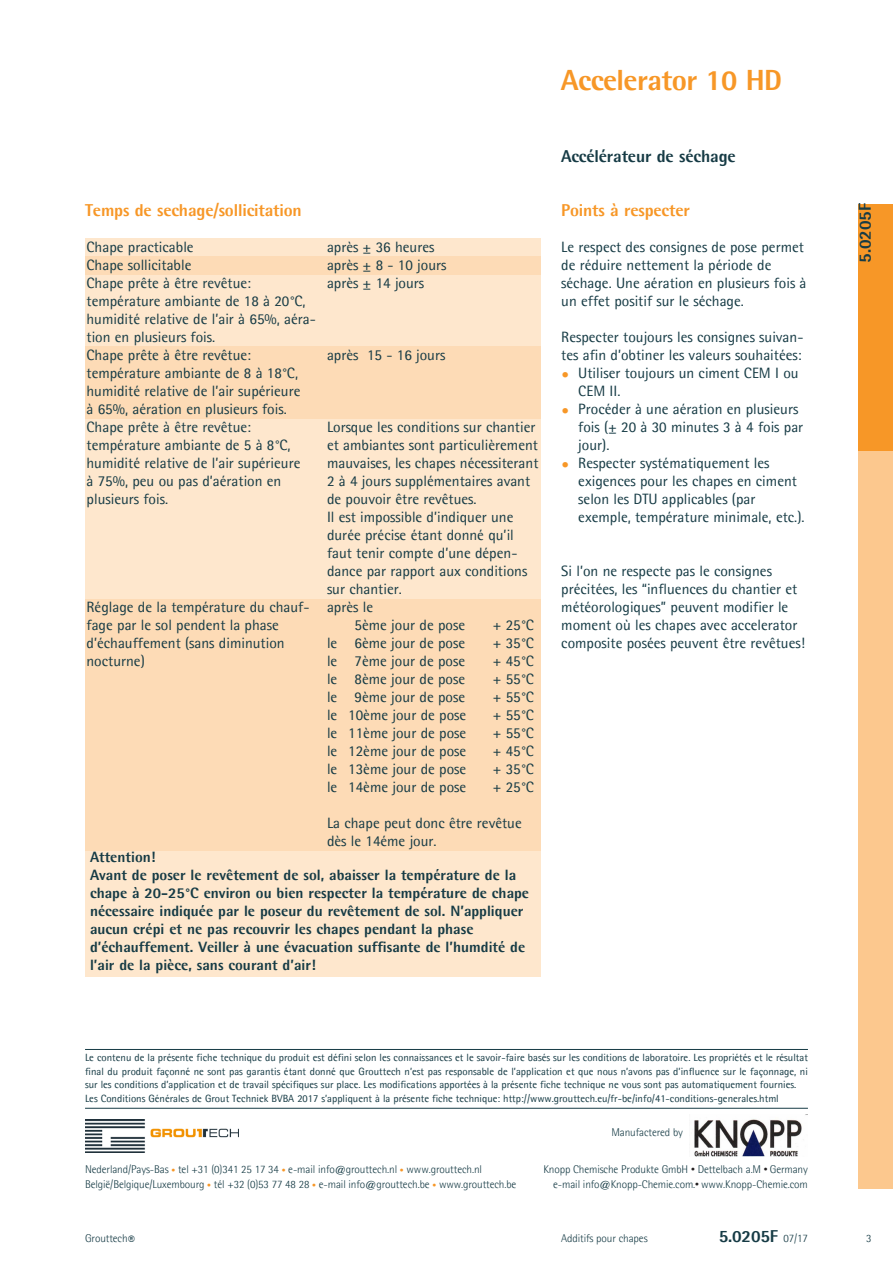
<style>
.page{position:relative;width:893px;height:1263px;background:#fff}
.page>*{position:absolute;margin:0;border:0;box-sizing:border-box;transform-origin:0 0}
.Productnaam{font:800 29.25px "Agfa Rotis Semisans";letter-spacing:-.02em;color:#f79727}
.Kopje{font:800 17.25px "Agfa Rotis Semisans";letter-spacing:-.01em;color:#f79727}
.Productomschrijving{font:800 17.25px "Agfa Rotis Semisans";letter-spacing:-.01em;color:#163b45}
.Productnummer{font:800 17.25px "Agfa Rotis Semisans";letter-spacing:-.01em;color:#163b45}
.Productnummer_zijbal{font:800 17.25px "Agfa Rotis Semisans";letter-spacing:-.01em;color:#163b45}
.Body_matrix_alinea{font:15px/18px "Agfa Rotis Semisans";color:#163b45}
.Body_alinea{font:15px/18px "Agfa Rotis Semisans";color:#163b45}
.Normaal{font:800 15px/18px "Agfa Rotis Semisans";color:#163b45}
.Body_alinea_smalle_k{font:15px/18px "Agfa Rotis Semisans";color:#163b45}
.t1{font:13.5px "Agfa Rotis Semisans";color:#163b45}
.Adresregel{font:300 11.25px "Agfa Rotis Semisans";letter-spacing:-.01em;color:#163b45}
.Soort_product____Gro{font:300 11.25px "Agfa Rotis Semisans";letter-spacing:-.01em;color:#163b45}
.Datum{font:300 11.25px "Agfa Rotis Semisans";color:#163b45}
.Body_alinea-2{font:10.5px/13.5px "Agfa Rotis Semisans";color:#163b45;text-align:justify}
.s1{font-weight:800;color:#f79727}
.s2{font-size:7.95px;color:#f79727}
.s3{font-size:7.95px;color:#231f20}
</style>
<div class="page">
<div style="left:859px;top:204px;width:34px;height:984px;background:#fcc88e"></div>
<div style="left:859px;top:204px;width:34px;height:246px;background:#f79727"></div>
<div style="left:85px;top:238px;width:455px;height:738px;background:#fee7cd"></div>
<div style="left:85px;top:256px;width:455px;height:18px;background:#fddbb6"></div>
<div style="left:85px;top:599px;width:455px;height:251px;background:#fddbb6"></div>
<div style="left:85px;top:346px;width:455px;height:72px;background:#fddbb6"></div>
<img style="left:86px;top:1120px;width:152px;height:32px">
<img style="left:694px;top:1114px;width:113px;height:43px">
<hr style="left:85px;top:1049px;width:723px;height:1px;background:#163b45">
<hr style="left:85px;top:1108px;width:723px;height:1px;background:#163b45">
<p class="Productnaam" style="left:561px;top:62px;width:223px">Accelerator 10 HD</p>
<p class="Kopje" style="left:85px;top:199px;width:218px">Temps de sechage/sollicitation</p>
<p class="Body_matrix_alinea" style="left:87px;top:238px;width:109px">Chape practicable<br>Chape sollicitable</p>
<p class="Body_matrix_alinea" style="left:87px;top:274px;width:231px">Chape prête à être revêtue: température ambiante de 18 à 20°C, humidité relative de l’air à 65%, aéra&shy;tion en plusieurs fois.</p>
<p class="Body_matrix_alinea" style="left:87px;top:346px;width:215px">Chape prête à être revêtue: température ambiante de 8 à 18°C, humidité relative de l’air supérieure à 65%, aération en plusieurs fois.</p>
<p class="Body_matrix_alinea" style="left:87px;top:418px;width:215px">Chape prête à être revêtue: température ambiante de 5 à 8°C, humidité relative de l’air supérieure à 75%, peu ou pas d’aération en plusieurs fois.</p>
<p class="Body_matrix_alinea" style="left:87px;top:598px;width:224px">Réglage de la température du chauf&shy;fage par le sol pendent la phase d’échauffement (sans diminution nocturne)</p>
<p class="Body_matrix_alinea" style="left:327px;top:238px;width:109px">après ± 36 heures</p>
<p class="Body_matrix_alinea" style="left:327px;top:256px;width:121px">après ± 8 - 10 jours</p>
<p class="Body_matrix_alinea" style="left:327px;top:274px;width:99px">après ± 14 jours</p>
<p class="Body_matrix_alinea" style="left:327px;top:346px;width:120px">après 15 - 16 jours</p>
<p class="Body_matrix_alinea" style="left:327px;top:418px;width:213px">Lorsque les conditions sur chantier et ambiantes sont particulièrement mauvaises, les chapes nécessiterant 2 à 4 jours supplémentaires avant de pouvoir être revêtues.</p>
<p class="Body_matrix_alinea" style="left:327px;top:508px;width:202px">Il est impossible d’indiquer une durée précise étant donné qu’il faut tenir compte d’une dépen&shy;dance par rapport aux conditions sur chantier.</p>
<p class="Body_matrix_alinea" style="left:327px;top:598px;width:48px">après le</p>
<p class="Body_matrix_alinea" style="left:355px;top:616px;width:112px">5ème jour de pose</p>
<p class="Body_matrix_alinea" style="left:493px;top:616px;width:43px">+ 25°C</p>
<p class="Body_matrix_alinea" style="left:327px;top:634px;width:140px">le 6ème jour de pose</p>
<p class="Body_matrix_alinea" style="left:493px;top:634px;width:43px">+ 35°C</p>
<p class="Body_matrix_alinea" style="left:327px;top:652px;width:140px">le 7ème jour de pose</p>
<p class="Body_matrix_alinea" style="left:493px;top:652px;width:43px">+ 45°C</p>
<p class="Body_matrix_alinea" style="left:327px;top:670px;width:140px">le 8ème jour de pose</p>
<p class="Body_matrix_alinea" style="left:493px;top:670px;width:43px">+ 55°C</p>
<p class="Body_matrix_alinea" style="left:327px;top:688px;width:140px">le 9ème jour de pose</p>
<p class="Body_matrix_alinea" style="left:493px;top:688px;width:43px">+ 55°C</p>
<p class="Body_matrix_alinea" style="left:327px;top:706px;width:141px">le 10ème jour de pose</p>
<p class="Body_matrix_alinea" style="left:493px;top:706px;width:43px">+ 55°C</p>
<p class="Body_matrix_alinea" style="left:327px;top:724px;width:141px">le 11ème jour de pose</p>
<p class="Body_matrix_alinea" style="left:493px;top:724px;width:43px">+ 55°C</p>
<p class="Body_matrix_alinea" style="left:327px;top:742px;width:141px">le 12ème jour de pose</p>
<p class="Body_matrix_alinea" style="left:493px;top:742px;width:43px">+ 45°C</p>
<p class="Body_matrix_alinea" style="left:327px;top:760px;width:141px">le 13ème jour de pose</p>
<p class="Body_matrix_alinea" style="left:493px;top:760px;width:43px">+ 35°C</p>
<p class="Body_matrix_alinea" style="left:327px;top:778px;width:141px">le 14ème jour de pose</p>
<p class="Body_matrix_alinea" style="left:493px;top:778px;width:43px">+ 25°C</p>
<p class="Body_matrix_alinea" style="left:327px;top:814px;width:196px">La chape peut donc être revêtue dès le 14éme jour.</p>
<p class="Normaal" style="left:90px;top:847px;width:67px">Attention!</p>
<p class="Normaal" style="left:90px;top:865px;width:441px">Avant de poser le revêtement de sol, abaisser la température de la chape à 20-25°C environ ou bien respecter la température de chape nécessaire indiquée par le poseur du revêtement de sol. N’appliquer aucun crépi et ne pas recouvrir les chapes pendant la phase d’échauffement. Veiller à une évacuation suffisante de l’humdité de l’air de la pièce, sans courant d’air!</p>
<p class="Productomschrijving" style="left:561px;top:145px;width:176px">Accélérateur de séchage</p>
<p class="Kopje" style="left:561px;top:199px;width:130px">Points à respecter</p>
<p class="Body_alinea_smalle_k" style="left:561px;top:238px;width:247px">Le respect des consignes de pose permet de réduire nettement la période de séchage. Une aération en plusieurs fois à un effet positif sur le séchage.</p>
<p class="Body_alinea_smalle_k" style="left:561px;top:328px;width:244px">Respecter toujours les consignes suivan&shy;tes afin d’obtiner les valeurs souhaitées:</p>
<p class="Body_alinea" style="left:578px;top:364px;width:222px;text-indent:-17px"><span class="s1">•</span> Utiliser toujours un ciment CEM I ou<br>CEM II.</p>
<p class="Body_alinea" style="left:561px;top:400px;width:238px"><span class="s1">•</span> Procéder à une aération en plusieurs</p>
<p class="Body_alinea" style="left:578px;top:418px;width:226px">fois (± 20 à 30 minutes 3 à 4 fois par jour).</p>
<p class="Body_alinea" style="left:578px;top:454px;width:228px;text-indent:-17px"><span class="s1">•</span> Respecter systématiquement les exigences pour les chapes en ciment selon les DTU applicables (par exemple, température minimale, etc.).</p>
<p class="Body_alinea" style="left:561px;top:562px;width:245px">Si l’on ne respecte pas le consignes précitées, les “influences du chantier et météorologiques” peuvent modifier le moment où les chapes avec accelerator composite posées peuvent être revêtues!</p>
<p class="Body_alinea-2" style="left:85px;top:1051px;width:724px">Le contenu de la présente fiche technique du produit est défini selon les connaissances et le savoir-faire basés sur les conditions de laboratoire. Les propriétés et le résultat final du produit façonné ne sont pas garantis étant donné que Grouttech n’est pas responsable de l’application et que nous n’avons pas d’influence sur le façonnage, ni sur les conditions d’application et de travail spécifiques sur place. Les modifications apportées à la présente fiche technique ne vous sont pas automatiquement fournies.</p>
<p class="Body_alinea-2" style="left:85px;top:1091px;width:695px">Les Conditions Générales de Grout Techniek BVBA 2017 s’appliquent à la présente fiche technique: http://www.grouttech.eu/fr-be/info/41-conditions-generales.html</p>
<p class="Adresregel" style="left:85px;top:1163px;width:398px">Nederland/Pays-Bas <span class="s2">•</span> tel +31 (0)341 25 17 34 <span class="s2">•</span> e-mail info@grouttech.nl <span class="s2">•</span> www.grouttech.nl</p>
<p class="Adresregel" style="left:85px;top:1178px;width:433px">België/Belgique/Luxembourg <span class="s2">•</span> tél +32 (0)53 77 48 28 <span class="s2">•</span> e-mail info@grouttech.be <span class="s2">•</span> www.grouttech.be</p>
<p class="Adresregel" style="left:611px;top:1126px;width:73px">Manufactered by</p>
<p class="Adresregel" style="left:543px;top:1163px;width:266px">Knopp Chemische Produkte GmbH <span class="s3">•</span> Dettelbach a.M <span class="s3">•</span> Germany</p>
<p class="Adresregel" style="left:553px;top:1178px;width:256px">e-mail info@Knopp-Chemie.com.<span class="s3">•</span> www.Knopp-Chemie.com</p>
<p class="Soort_product____Gro" style="left:85px;top:1232px;width:44px">Grouttech</p>
<p class="t1" style="left:128px;top:1233px;width:8px">®</p>
<p class="Soort_product____Gro" style="left:561px;top:1232px;width:88px">Additifs pour chapes</p>
<p class="Productnummer" style="left:719px;top:1225px;width:61px">5.0205F</p>
<p class="Datum" style="left:784px;top:1232px;width:26px">07/17</p>
<p class="Productnummer_zijbal" style="left:854px;top:263px;width:61px;rotate:-90deg">5.0205F</p>
<p class="Datum" style="left:866px;top:1232px;width:7px">3</p>
</div>
